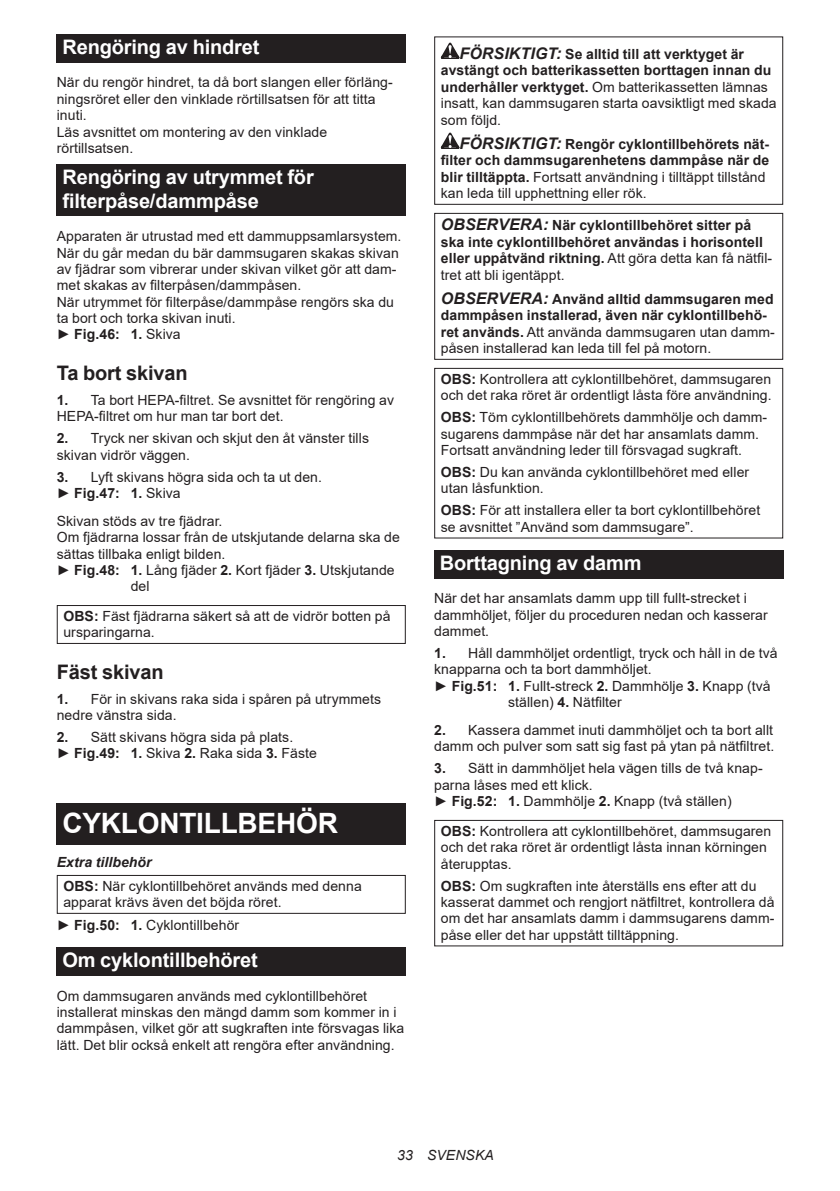
<style>
.page{position:relative;width:840px;height:1191px;background:#fff}
.page>*{position:absolute;margin:0;border:0;box-sizing:border-box;transform-origin:0 0}
.t1{font:700 28px "Arial";letter-spacing:-.01em;color:#fff}
.t2{font:700 20px/23.4px "Arial";letter-spacing:-.01em;color:#fff}
.t3{font:700 20px "Arial";letter-spacing:-.01em;color:#231f20}
.t4{font:14px/16.4px "Arial";letter-spacing:.005em;color:#231f20}
.t5{font:700 14px/16.4px "Arial";letter-spacing:.005em;color:#231f20}
.t6{font:italic 14px "Arial";letter-spacing:.005em;color:#231f20}
.s1{font-weight:700}
.s2{font-weight:700;font-style:italic}
.s3{font-style:italic;font-size:16px}
.s4{font-weight:400}
</style>
<div class="page">
<div style="left:57px;top:34px;width:348px;height:29px;background:#231f20"></div>
<div style="left:57px;top:164px;width:348px;height:52px;background:#231f20"></div>
<div style="left:57px;top:605px;width:348px;height:39px;border:1px solid #231f20"></div>
<div style="left:57px;top:803px;width:348px;height:42px;background:#231f20"></div>
<div style="left:57px;top:875px;width:348px;height:39px;border:1px solid #231f20"></div>
<div style="left:57px;top:947px;width:348px;height:28px;background:#231f20"></div>
<svg style="left:440px;top:43px;width:19px;height:16px"></svg>
<svg style="left:440px;top:133px;width:19px;height:16px"></svg>
<div style="left:434px;top:36px;width:348px;height:169px;border:1px solid #231f20"></div>
<div style="left:434px;top:213px;width:348px;height:147px;border:1px solid #231f20"></div>
<div style="left:434px;top:368px;width:348px;height:170px;border:1px solid #231f20"></div>
<div style="left:434px;top:550px;width:348px;height:28px;background:#231f20"></div>
<div style="left:434px;top:820px;width:348px;height:126px;border:1px solid #231f20"></div>
<h2 class="t2" style="left:62px;top:36px;width:198px">Rengöring av hindret</h2>
<p class="t4" style="left:57px;top:74px;width:337px">När du rengör hindret, ta då bort slangen eller förläng&shy;ningsröret eller den vinklade rörtillsatsen för att titta inuti.<br>Läs avsnittet om montering av den vinklade rörtillsatsen.</p>
<h2 class="t2" style="left:62px;top:166px;width:253px">Rengöring av utrymmet för filterpåse/dammpåse</h2>
<p class="t4" style="left:57px;top:228px;width:346px">Apparaten är utrustad med ett dammuppsamlarsystem.<br>När du går medan du bär dammsugaren skakas skivan av fjädrar som vibrerar under skivan vilket gör att dam&shy;met skakas av filterpåsen/dammpåsen.<br>När utrymmet för filterpåse/dammpåse rengörs ska du ta bort och torka skivan inuti.<br>► <span class="s1">Fig.46: 1.</span> Skiva</p>
<h2 class="t3" style="left:57px;top:359px;width:132px">Ta bort skivan</h2>
<p class="t4" style="left:57px;top:391px;width:338px"><span class="s1">1.</span> Ta bort HEPA-filtret. Se avsnittet för rengöring av<br>HEPA-filtret om hur man tar bort det.</p>
<p class="t4" style="left:57px;top:430px;width:313px"><span class="s1">2.</span> Tryck ner skivan och skjut den åt vänster tills skivan vidrör väggen.</p>
<p class="t4" style="left:57px;top:468px;width:266px"><span class="s1">3.</span> Lyft skivans högra sida och ta ut den. ► <span class="s1">Fig.47: 1.</span> Skiva</p>
<p class="t4" style="left:57px;top:512px;width:167px">Skivan stöds av tre fjädrar.</p>
<p class="t4" style="left:57px;top:529px;width:344px">Om fjädrarna lossar från de utskjutande delarna ska de</p>
<p class="t4" style="left:57px;top:545px;width:170px">sättas tillbaka enligt bilden.</p>
<p class="t4" style="left:57px;top:562px;width:339px">► <span class="s1">Fig.48: 1.</span> Lång fjäder <span class="s1">2.</span> Kort fjäder <span class="s1">3.</span> Utskjutande</p>
<p class="t4" style="left:131px;top:578px;width:20px">del</p>
<p class="t4" style="left:63px;top:607px;width:328px"><span class="s1">OBS:</span> Fäst fjädrarna säkert så att de vidrör botten på ursparingarna.</p>
<h2 class="t3" style="left:57px;top:657px;width:108px">Fäst skivan</h2>
<p class="t4" style="left:57px;top:690px;width:326px"><span class="s1">1.</span> För in skivans raka sida i spåren på utrymmets nedre vänstra sida.</p>
<p class="t4" style="left:57px;top:729px;width:261px"><span class="s1">2.</span> Sätt skivans högra sida på plats.<br>► <span class="s1">Fig.49: 1.</span> Skiva <span class="s1">2.</span> Raka sida <span class="s1">3.</span> Fäste</p>
<h1 class="t1" style="left:62px;top:804px;width:277px">CYKLONTILLBEHÖR</h1>
<p class="t4" style="left:63px;top:850px;width:300px;line-height:23.8px;text-indent:-7px"><span class="s2">Extra tillbehör<br></span><span class="s1">OBS:</span> När cyklontillbehöret används med denna</p>
<p class="t4" style="left:57px;top:890px;width:226px;line-height:23px;text-indent:7px">apparat krävs även det böjda röret. ► <span class="s1">Fig.50: 1.</span> Cyklontillbehör</p>
<h2 class="t2" style="left:62px;top:948px;width:197px">Om cyklontillbehöret</h2>
<p class="t4" style="left:57px;top:987px;width:349px">Om dammsugaren används med cyklontillbehöret installerat minskas den mängd damm som kommer in i dammpåsen, vilket gör att sugkraften inte försvagas lika lätt. Det blir också enkelt att rengöra efter användning.</p>
<p class="t5" style="left:440px;top:46px;width:337px;text-indent:19px"><span class="s3">FÖRSIKTIGT:</span> Se alltid till att verktyget är avstängt och batterikassetten borttagen innan du underhåller verktyget. <span class="s4">Om batterikassetten lämnas insatt, kan dammsugaren starta oavsiktligt med skada som följd.</span></p>
<p class="t5" style="left:440px;top:136px;width:330px;text-indent:19px"><span class="s3">FÖRSIKTIGT:</span> Rengör cyklontillbehörets nät&shy;filter och dammsugarenhetens dammpåse när de blir tilltäppta. <span class="s4">Fortsatt användning i tilltäppt tillstånd kan leda till upphettning eller rök.</span></p>
<p class="t5" style="left:440px;top:217px;width:332px"><span class="s3">OBSERVERA:</span> När cyklontillbehöret sitter på ska inte cyklontillbehöret användas i horisontell eller uppåtvänd riktning. <span class="s4">Att göra detta kan få nätfil&shy;tret att bli igentäppt.</span></p>
<p class="t5" style="left:440px;top:291px;width:335px"><span class="s3">OBSERVERA:</span> Använd alltid dammsugaren med dammpåsen installerad, även när cyklontillbehö&shy;ret används. <span class="s4">Att använda dammsugaren utan damm&shy;påsen installerad kan leda till fel på motorn.</span></p>
<p class="t4" style="left:440px;top:370px;width:332px"><span class="s1">OBS:</span> Kontrollera att cyklontillbehöret, dammsugaren och det raka röret är ordentligt låsta före användning.</p>
<p class="t4" style="left:440px;top:409px;width:327px"><span class="s1">OBS:</span> Töm cyklontillbehörets dammhölje och damm&shy;sugarens dammpåse när det har ansamlats damm.<br>Fortsatt användning leder till försvagad sugkraft.</p>
<p class="t4" style="left:440px;top:464px;width:310px"><span class="s1">OBS:</span> Du kan använda cyklontillbehöret med eller utan låsfunktion.</p>
<p class="t4" style="left:440px;top:502px;width:321px"><span class="s1">OBS:</span> För att installera eller ta bort cyklontillbehöret se avsnittet ”Använd som dammsugare”.</p>
<h2 class="t2" style="left:439px;top:551px;width:203px">Borttagning av damm</h2>
<p class="t4" style="left:434px;top:590px;width:335px">När det har ansamlats damm upp till fullt-strecket i dammhöljet, följer du proceduren nedan och kasserar dammet.</p>
<p class="t4" style="left:434px;top:645px;width:345px"><span class="s1">1.</span> Håll dammhöljet ordentligt, tryck och håll in de två</p>
<p class="t4" style="left:434px;top:661px;width:219px">knapparna och ta bort dammhöljet.</p>
<p class="t4" style="left:434px;top:677px;width:338px">► <span class="s1">Fig.51: 1.</span> Fullt-streck <span class="s1">2.</span> Dammhölje <span class="s1">3.</span> Knapp (två</p>
<p class="t4" style="left:508px;top:694px;width:115px">ställen) <span class="s1">4.</span> Nätfilter</p>
<p class="t4" style="left:434px;top:721px;width:341px"><span class="s1">2.</span> Kassera dammet inuti dammhöljet och ta bort allt damm och pulver som satt sig fast på ytan på nätfiltret.</p>
<p class="t4" style="left:434px;top:760px;width:330px"><span class="s1">3.</span> Sätt in dammhöljet hela vägen tills de två knap&shy;parna låses med ett klick.<br>► <span class="s1">Fig.52: 1.</span> Dammhölje <span class="s1">2.</span> Knapp (två ställen)</p>
<p class="t4" style="left:440px;top:822px;width:332px"><span class="s1">OBS:</span> Kontrollera att cyklontillbehöret, dammsugaren och det raka röret är ordentligt låsta innan körningen återupptas.</p>
<p class="t4" style="left:440px;top:877px;width:335px"><span class="s1">OBS:</span> Om sugkraften inte återställs ens efter att du kasserat dammet och rengjort nätfiltret, kontrollera då om det har ansamlats damm i dammsugarens damm&shy;påse eller det har uppstått tilltäppning.</p>
<p class="t6" style="left:397px;top:1146px;width:98px">33 SVENSKA</p>
</div>
